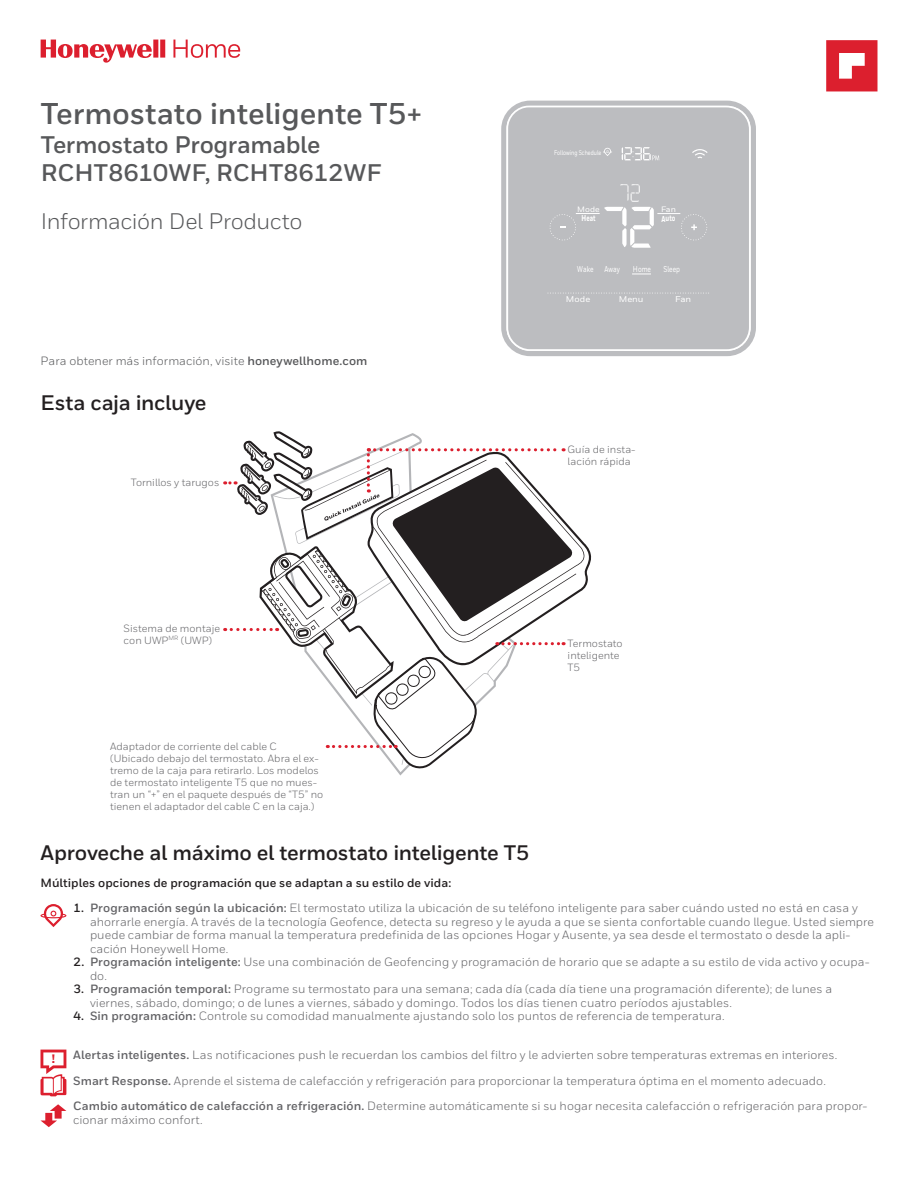
<style>
.page{position:relative;width:918px;height:1188px;background:#fff}
.page>*{position:absolute;margin:0;border:0;box-sizing:border-box;transform-origin:0 0}
.t1{font:700 30px "Honeywell Sans";letter-spacing:-.005em;color:#57585a}
.t2{font:700 24px/28.8px "Honeywell Sans";letter-spacing:-.005em;color:#57585a}
.t3{font:22.5px "Honeywell Sans";letter-spacing:-.02em;color:#57585a}
.Heading_1{font:700 21px "Honeywell Sans";letter-spacing:-.015em;color:#231f20}
.t4{font:700 12.3px "Gotham";color:#dc1f2e}
.text{font:12px/13.5px "Honeywell Sans";letter-spacing:.005em;color:#636366}
.text-2{font:700 12px "Honeywell Sans";letter-spacing:.005em;color:#231f20}
.t5{font:12px "Honeywell Sans";letter-spacing:.005em;color:#57585a}
.t6{font:10.5px/12px "Honeywell Sans";color:#636366}
.t7{font:800 8.55px "Honeywell Sans";letter-spacing:-.01em;color:#fff;scale:.68 1}
.t8{font:500 8.4px "Honeywell Sans";letter-spacing:-.005em;color:#fff;scale:.75 1}
.t9{font:500 8.4px "Honeywell Sans";letter-spacing:-.005em;color:#fff;scale:1.06 1}
.t10{font:500 7.8px "Honeywell Sans";letter-spacing:-.005em;color:#fff;scale:1.06 1}
.t11{font:500 6.75px "Honeywell Sans";letter-spacing:-.01em;color:#fff;scale:.75 1}
.s1{font-weight:700}
.s2{font-weight:700;color:#231f20}
</style>
<div class="page">
<svg style="left:41px;top:40px;width:199px;height:23px"></svg>
<div style="left:501px;top:101px;width:255px;height:255px;border:5px solid #bcbdc0;border-radius:26px"></div>
<svg style="left:505px;top:105px;width:247px;height:247px;background:#c0c0c3"></svg>
<div style="left:542px;top:143px;width:173px;height:169px;background:#bcbdc0"></div>
<svg style="left:826px;top:40px;width:52px;height:51px"></svg>
<svg style="left:225px;top:431px;width:360px;height:341px"></svg>
<svg style="left:41px;top:1104px;width:25px;height:23px"></svg>
<svg style="left:40px;top:1050px;width:26px;height:46px"></svg>
<svg style="left:40px;top:904px;width:26px;height:23px"></svg>
<h1 class="t1" style="left:41px;top:95px;width:383px">Termostato inteligente T5+</h1>
<h2 class="t2" style="left:41px;top:130px;width:342px">Termostato Programable<br>RCHT8610WF, RCHT8612WF</h2>
<h3 class="t3" style="left:41px;top:207px;width:263px">Información Del Producto</h3>
<p class="t5" style="left:40px;top:353px;width:329px">Para obtener más información, visite <span class="s1">honeywellhome.com</span></p>
<p class="Heading_1" style="left:40px;top:390px;width:168px">Esta caja incluye</p>
<p class="t6" style="left:131px;top:476px;width:90px">Tornillos y tarugos</p>
<p class="t6" style="left:124px;top:622px;width:98px">Sistema de montaje con UWP<sup>MR</sup> (UWP)</p>
<p class="t11" style="left:554px;top:148px;width:64px">Following Schedule</p>
<p class="t10" style="left:577px;top:205px;width:23px">Mode</p>
<p class="t10" style="left:661px;top:205px;width:16px">Fan</p>
<p class="t7" style="left:582px;top:213px;width:22px">Heat</p>
<p class="t7" style="left:662px;top:213px;width:22px">Auto</p>
<p class="t8" style="left:577px;top:264px;width:23px">Wake</p>
<p class="t8" style="left:605px;top:264px;width:22px">Away</p>
<p class="t8" style="left:633px;top:264px;width:26px">Home</p>
<p class="t8" style="left:664px;top:264px;width:24px">Sleep</p>
<p class="t9" style="left:566px;top:294px;width:24px">Mode</p>
<p class="t9" style="left:619px;top:294px;width:25px">Menu</p>
<p class="t9" style="left:675px;top:294px;width:17px">Fan</p>
<p class="t6" style="left:568px;top:444px;width:69px">Guía de insta&shy;lación rápida</p>
<p class="t6" style="left:568px;top:638px;width:57px">Termostato inteligente<br>T5</p>
<p class="t6" style="left:110px;top:740px;width:168px">Adaptador de corriente del cable C</p>
<p class="t6" style="left:110px;top:752px;width:215px">(Ubicado debajo del termostato. Abra el ex&shy;tremo de la caja para retirarlo. Los modelos de termostato inteligente T5 que no mues&shy;tran un “+” en el paquete después de “T5” no tienen el adaptador del cable C en la caja.)</p>
<p class="Heading_1" style="left:40px;top:840px;width:490px">Aproveche al máximo el termostato inteligente T5</p>
<p class="text-2" style="left:40px;top:875px;width:412px">Múltiples opciones de programación que se adaptan a su estilo de vida:</p>
<p class="text" style="left:90px;top:901px;width:786px;text-indent:-16px"><span class="s2">1.</span> <span class="s1">Programación según la ubicación:</span> El termostato utiliza la ubicación de su teléfono inteligente para saber cuándo usted no está en casa y ahorrarle energía. A través de la tecnología Geofence, detecta su regreso y le ayuda a que se sienta confortable cuando llegue. Usted siempre puede cambiar de forma manual la temperatura predefinida de las opciones Hogar y Ausente, ya sea desde el termostato o desde la apli&shy;cación Honeywell Home.</p>
<p class="text" style="left:90px;top:955px;width:781px;text-indent:-16px"><span class="s2">2.</span> <span class="s1">Programación inteligente:</span> Use una combinación de Geofencing y programación de horario que se adapte a su estilo de vida activo y ocupa&shy;do.</p>
<p class="text" style="left:90px;top:982px;width:744px;text-indent:-16px"><span class="s2">3.</span> <span class="s1">Programación temporal:</span> Programe su termostato para una semana; cada día (cada día tiene una programación diferente); de lunes a viernes, sábado, domingo; o de lunes a viernes, sábado y domingo. Todos los días tienen cuatro períodos ajustables.</p>
<p class="text" style="left:74px;top:1009px;width:653px"><span class="s2">4.</span> <span class="s1">Sin programación:</span> Controle su comodidad manualmente ajustando solo los puntos de referencia de temperatura.</p>
<p class="text" style="left:73px;top:1048px;width:766px"><span class="s1">Alertas inteligentes.</span> Las notificaciones push le recuerdan los cambios del filtro y le advierten sobre temperaturas extremas en interiores.</p>
<p class="text" style="left:73px;top:1074px;width:754px"><span class="s1">Smart Response.</span> Aprende el sistema de calefacción y refrigeración para proporcionar la temperatura óptima en el momento adecuado.</p>
<p class="text" style="left:73px;top:1099px;width:796px"><span class="s1">Cambio automático de calefacción a refrigeración.</span> Determine automáticamente si su hogar necesita calefacción o refrigeración para propor&shy;cionar máximo confort.</p>
<p class="t4" style="left:51px;top:1051px;width:5px">!</p>
</div>
